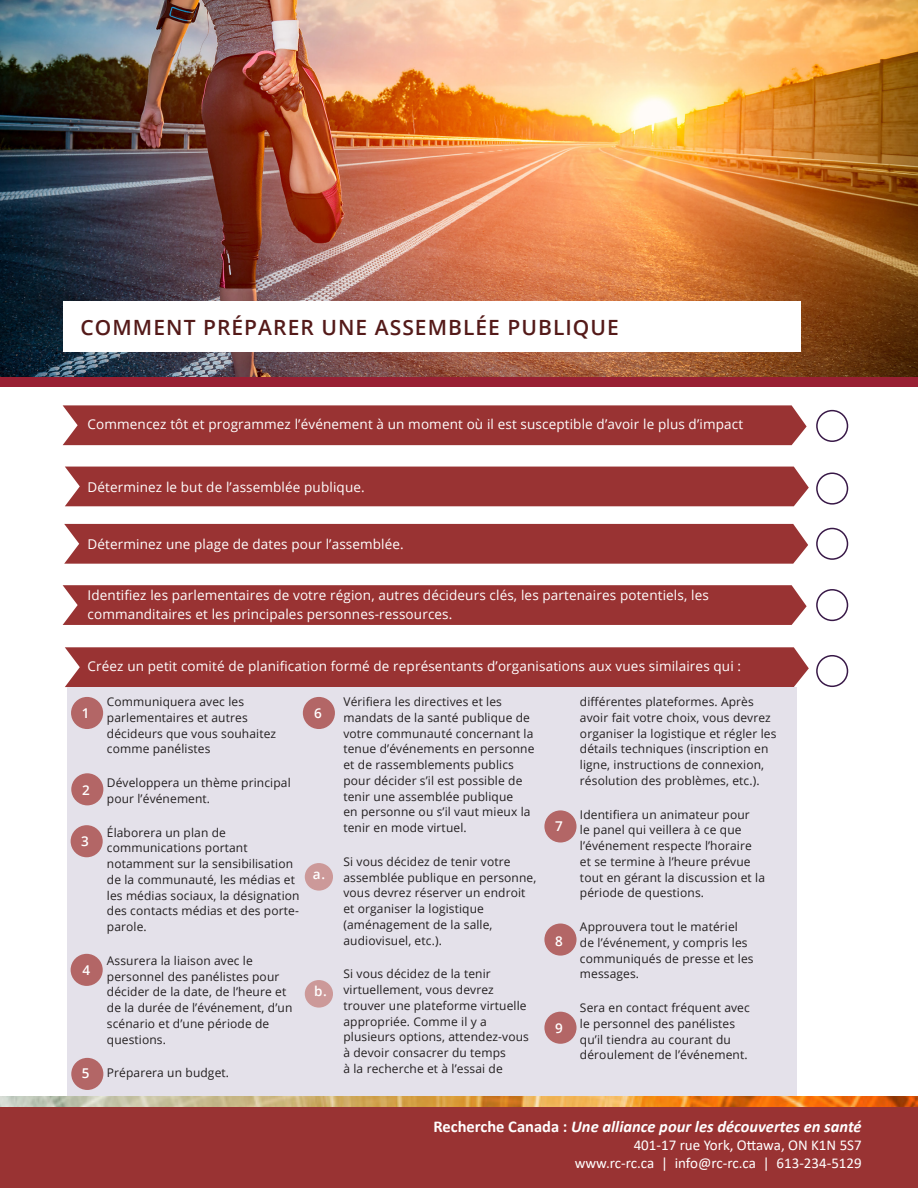
<style>
.page{position:relative;width:918px;height:1188px;background:#fff}
.page>*{position:absolute;margin:0;border:0;box-sizing:border-box;transform-origin:0 0}
.t1{font:600 21px "Open Sans";letter-spacing:.05em;color:#541a19}
.t2{font:italic 700 16.5px "Calibri";color:#fff}
.t3{font:15px "Calibri";color:#fff}
.t4{font:13.5px/19.5px "Open Sans";letter-spacing:.01em;color:#fff}
.t5{font:600 13.5px "Open Sans";color:#fff}
.t6{font:12px/15.8px "Open Sans";letter-spacing:.01em;color:#231f20}
.s1{font-style:normal}
</style>
<div class="page">
<img style="left:0;top:0;width:918px;height:377px">
<div style="left:63px;top:405px;width:744px;height:40px;background:#933"></div>
<div style="left:65px;top:467px;width:744px;height:39px;background:#933"></div>
<div style="left:64px;top:524px;width:744px;height:40px;background:#933"></div>
<div style="left:63px;top:585px;width:744px;height:40px;background:#933"></div>
<div style="left:65px;top:647px;width:744px;height:40px;background:#933"></div>
<div style="left:63px;top:302px;width:738px;height:50px;background:#fff"></div>
<div style="left:816px;top:410px;width:32px;height:32px;border:2px solid #381847;border-radius:50%"></div>
<div style="left:816px;top:473px;width:32px;height:32px;border:2px solid #381847;border-radius:50%"></div>
<div style="left:67px;top:687px;width:729px;height:415px;background:#e4e1ea"></div>
<div style="left:816px;top:528px;width:32px;height:32px;border:2px solid #381847;border-radius:50%"></div>
<div style="left:816px;top:589px;width:32px;height:32px;border:2px solid #381847;border-radius:50%"></div>
<div style="left:816px;top:655px;width:32px;height:32px;border:2px solid #381847;border-radius:50%"></div>
<div style="left:71px;top:697px;width:32px;height:32px;background:#b36666;border-radius:50%"></div>
<div style="left:71px;top:773px;width:32px;height:32px;background:#b36666;border-radius:50%"></div>
<div style="left:71px;top:825px;width:32px;height:32px;background:#b36666;border-radius:50%"></div>
<div style="left:71px;top:954px;width:32px;height:32px;background:#b36666;border-radius:50%"></div>
<div style="left:71px;top:1058px;width:32px;height:32px;background:#b36666;border-radius:50%"></div>
<div style="left:303px;top:697px;width:32px;height:32px;background:#b36666;border-radius:50%"></div>
<div style="left:544px;top:810px;width:33px;height:33px;background:#b36666;border-radius:50%"></div>
<div style="left:544px;top:924px;width:33px;height:32px;background:#b36666;border-radius:50%"></div>
<div style="left:544px;top:1012px;width:33px;height:32px;background:#b36666;border-radius:50%"></div>
<hr style="left:917px;top:762px;width:1px;height:316px;background:#933">
<hr style="left:917px;top:455px;width:1px;height:259px;background:#f2f3f4">
<div style="left:305px;top:863px;width:28px;height:28px;background:#c99;border-radius:50%"></div>
<div style="left:305px;top:980px;width:28px;height:28px;background:#c99;border-radius:50%"></div>
<div style="left:0;top:377px;width:918px;height:10px;background:#992033"></div>
<div style="left:0;top:1106px;width:918px;height:82px;background:#933"></div>
<img style="left:0;top:1097px;width:918px;height:9px">
<p class="t1" style="left:81px;top:313px;width:540px">COMMENT PRÉPARER UNE ASSEMBLÉE PUBLIQUE</p>
<p class="t4" style="left:88px;top:414px;width:657px">Commencez tôt et programmez l’événement à un moment où il est susceptible d’avoir le plus d’impact</p>
<p class="t4" style="left:88px;top:477px;width:279px">Déterminez le but de l’assemblée publique.</p>
<p class="t4" style="left:88px;top:534px;width:318px">Déterminez une plage de dates pour l’assemblée.</p>
<p class="t4" style="left:88px;top:585px;width:623px">Identifiez les parlementaires de votre région, autres décideurs clés, les partenaires potentiels, les commanditaires et les principales personnes-ressources.</p>
<p class="t4" style="left:88px;top:656px;width:655px">Créez un petit comité de planification formé de représentants d’organisations aux vues similaires qui :</p>
<p class="t5" style="left:82px;top:703px;width:9px">1</p>
<p class="t5" style="left:82px;top:781px;width:9px">2</p>
<p class="t5" style="left:81px;top:832px;width:9px">3</p>
<p class="t5" style="left:82px;top:961px;width:9px">4</p>
<p class="t5" style="left:82px;top:1064px;width:9px">5</p>
<p class="t6" style="left:107px;top:694px;width:171px">Communiquera avec les parlementaires et autres décideurs que vous souhaitez comme panélistes</p>
<p class="t6" style="left:107px;top:775px;width:185px">Développera un thème principal pour l’événement.</p>
<p class="t6" style="left:107px;top:824px;width:194px">Élaborera un plan de communications portant notamment sur la sensibilisation de la communauté, les médias et les médias sociaux, la désignation des contacts médias et des porte&shy;parole.</p>
<p class="t6" style="left:107px;top:952px;width:187px">Assurera la liaison avec le personnel des panélistes pour décider de la date, de l’heure et de la durée de l’événement, d’un scénario et d’une période de questions.</p>
<p class="t6" style="left:107px;top:1065px;width:124px">Préparera un budget.</p>
<p class="t5" style="left:314px;top:703px;width:9px">6</p>
<p class="t5" style="left:313px;top:865px;width:14px">a.</p>
<p class="t5" style="left:314px;top:982px;width:14px">b.</p>
<p class="t6" style="left:343px;top:694px;width:192px">Vérifiera les directives et les mandats de la santé publique de votre communauté concernant la tenue d’événements en personne et de rassemblements publics pour décider s’il est possible de tenir une assemblée publique<br>en personne ou s’il vaut mieux la tenir en mode virtuel.</p>
<p class="t6" style="left:343px;top:853px;width:194px">Si vous décidez de tenir votre assemblée publique en personne, vous devrez réserver un endroit et organiser la logistique (aménagement de la salle, audiovisuel, etc.).</p>
<p class="t6" style="left:343px;top:966px;width:187px">Si vous décidez de la tenir virtuellement, vous devrez trouver une plateforme virtuelle appropriée. Comme il y a plusieurs options, attendez-vous à devoir consacrer du temps<br>à la recherche et à l’essai de</p>
<p class="t5" style="left:555px;top:817px;width:9px">7</p>
<p class="t5" style="left:555px;top:932px;width:9px">8</p>
<p class="t5" style="left:555px;top:1019px;width:9px">9</p>
<p class="t6" style="left:580px;top:694px;width:198px">différentes plateformes. Après avoir fait votre choix, vous devrez organiser la logistique et régler les détails techniques (inscription en ligne, instructions de connexion, résolution des problèmes, etc.).</p>
<p class="t6" style="left:580px;top:806px;width:187px">Identifiera un animateur pour<br>le panel qui veillera à ce que l’événement respecte l’horaire et se termine à l’heure prévue tout en gérant la discussion et la période de questions.</p>
<p class="t6" style="left:580px;top:919px;width:175px">Approuvera tout le matériel de l’événement, y compris les communiqués de presse et les messages.</p>
<p class="t6" style="left:580px;top:1000px;width:171px">Sera en contact fréquent avec le personnel des panélistes qu’il tiendra au courant du déroulement de l’événement.</p>
<p class="t2" style="left:433px;top:1115px;width:430px"><span class="s1">Recherche Canada :</span> Une alliance pour les découvertes en santé</p>
<p class="t3" style="left:634px;top:1135px;width:230px">401-17 rue York, Ottawa, ON K1N 5S7</p>
<p class="t3" style="left:575px;top:1153px;width:289px">www.rc-rc.ca | info@rc-rc.ca | 613-234-5129</p>
</div>
